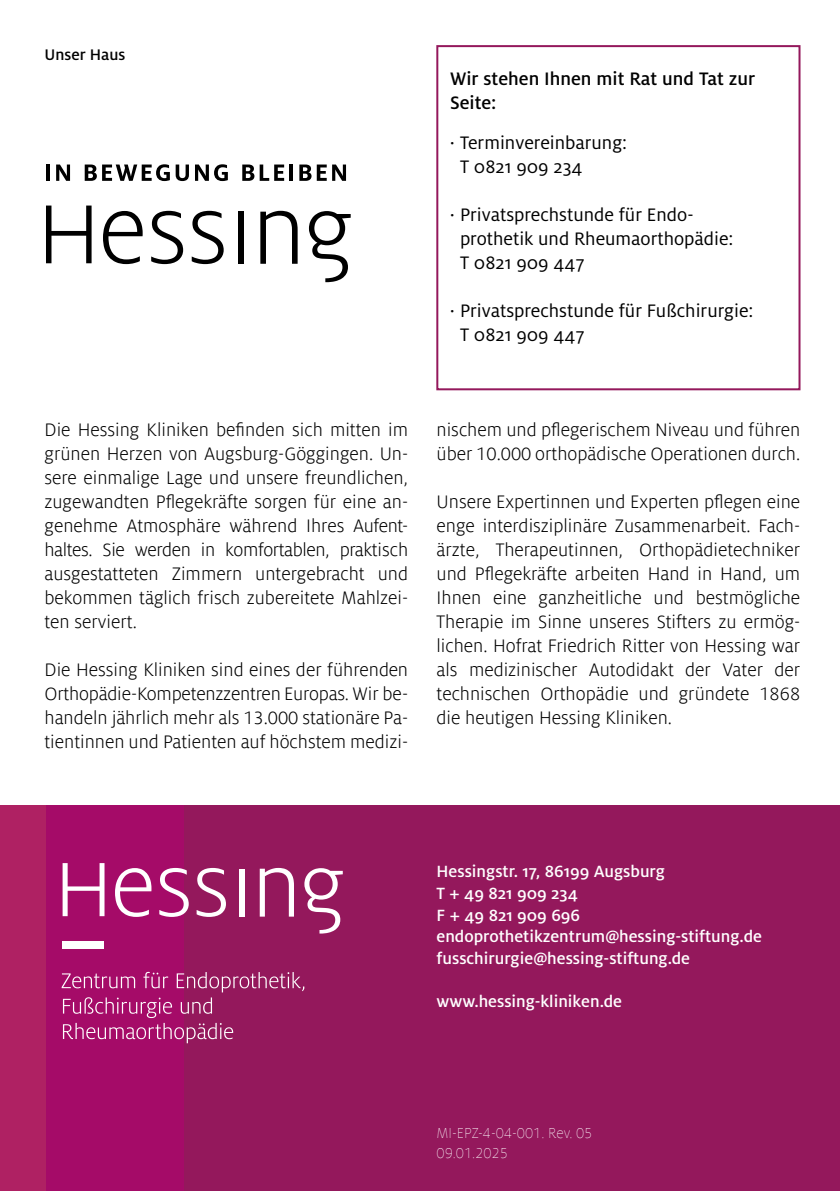
<style>
.page{position:relative;width:840px;height:1191px;background:#fff}
.page>*{position:absolute;margin:0;border:0;box-sizing:border-box;transform-origin:0 0}
.t1{font:300 20px/24px "Milo Offc";color:#000;text-align:justify}
.t2{font:20px/24px "Milo OT";color:#000}
.t3{font:500 20px/24px "Milo OT";color:#000}
.t4{font:500 18px/21.6px "Milo OT";color:#fff}
.t5{font:500 17px "Milo OT";color:#000}
.t6{font:100 16px/20px "Milo Offc";color:#fff}
</style>
<div class="page">
<div style="left:0;top:805px;width:839px;height:386px;background:#94185c"></div>
<div style="left:0;top:805px;width:183px;height:386px;background:#a50b68"></div>
<div style="left:0;top:805px;width:45px;height:386px;background:#af2163"></div>
<svg style="left:46px;top:205px;width:45px;height:58px"></svg>
<svg style="left:103px;top:211px;width:39px;height:53px"></svg>
<svg style="left:151px;top:211px;width:32px;height:53px"></svg>
<svg style="left:192px;top:211px;width:31px;height:53px"></svg>
<svg style="left:309px;top:211px;width:41px;height:71px"></svg>
<svg style="left:260px;top:211px;width:37px;height:53px"></svg>
<div style="left:238px;top:212px;width:6px;height:52px;background:#000"></div>
<hr style="left:46px;top:164px;width:4px;height:17px;background:#000">
<svg style="left:56px;top:164px;width:14px;height:17px"></svg>
<svg style="left:85px;top:164px;width:104px;height:17px"></svg>
<svg style="left:195px;top:164px;width:33px;height:17px"></svg>
<svg style="left:242px;top:164px;width:42px;height:17px"></svg>
<hr style="left:289px;top:164px;width:4px;height:17px;background:#000">
<svg style="left:299px;top:164px;width:27px;height:17px"></svg>
<svg style="left:332px;top:164px;width:14px;height:17px"></svg>
<svg style="left:63px;top:863px;width:41px;height:53px"></svg>
<svg style="left:115px;top:868px;width:36px;height:49px"></svg>
<svg style="left:159px;top:868px;width:30px;height:49px"></svg>
<svg style="left:196px;top:868px;width:30px;height:49px"></svg>
<svg style="left:304px;top:868px;width:38px;height:65px"></svg>
<svg style="left:259px;top:868px;width:35px;height:48px"></svg>
<div style="left:239px;top:868px;width:6px;height:48px;background:#fff"></div>
<div style="left:63px;top:941px;width:41px;height:7px;background:#fff"></div>
<svg style="left:62px;top:972px;width:242px;height:71px"></svg>
<div style="left:436px;top:45px;width:364px;height:345px;border:2px solid #94185c"></div>
<p class="t5" style="left:44px;top:46px;width:82px">Unser Haus</p>
<p class="t3" style="left:450px;top:67px;width:306px">Wir stehen Ihnen mit Rat und Tat zur<br>Seite:</p>
<p class="t2" style="left:460px;top:131px;width:168px;text-indent:-10px">· Terminvereinbarung:<br>T 0821 909 234</p>
<p class="t2" style="left:460px;top:203px;width:275px;text-indent:-10px">· Privatsprechstunde für Endo&shy;prothetik und Rheumaorthopädie:<br>T 0821 909 447</p>
<p class="t2" style="left:460px;top:299px;width:295px;text-indent:-10px">· Privatsprechstunde für Fußchirurgie:<br>T 0821 909 447</p>
<p class="t1" style="left:44px;top:418px;width:365px">Die Hessing Kliniken befinden sich mitten im grünen Herzen von Augsburg-Göggingen. Un&shy;sere einmalige Lage und unsere freundlichen, zugewandten Pflegekräfte sorgen für eine an&shy;genehme Atmosphäre während Ihres Aufent&shy;haltes. Sie werden in komfortablen, praktisch ausgestatteten Zimmern untergebracht und bekommen täglich frisch zubereitete Mahlzei&shy;ten serviert.</p>
<p class="t1" style="left:44px;top:658px;width:365px">Die Hessing Kliniken sind eines der führenden Orthopädie-Kompetenzzentren Europas. Wir be&shy;handeln jährlich mehr als 13.000 stationäre Pa&shy;tientinnen und Patienten auf höchstem medizi-</p>
<p class="t1" style="left:436px;top:418px;width:365px">nischem und pflegerischem Niveau und führen über 10.000 orthopädische Operationen durch.</p>
<p class="t1" style="left:436px;top:490px;width:365px">Unsere Expertinnen und Experten pflegen eine enge interdisziplinäre Zusammenarbeit. Fach&shy;ärzte, Therapeutinnen, Orthopädietechniker und Pflegekräfte arbeiten Hand in Hand, um Ihnen eine ganzheitliche und bestmögliche Therapie im Sinne unseres Stifters zu ermög&shy;lichen. Hofrat Friedrich Ritter von Hessing war als medizinischer Autodidakt der Vater der technischen Orthopädie und gründete 1868 die heutigen Hessing Kliniken.</p>
<p class="t4" style="left:436px;top:861px;width:327px">Hessingstr. 17, 86199 Augsburg<br>T + 49 821 909 234<br>F + 49 821 909 696 endoprothetikzentrum@hessing-stiftung.de fusschirurgie@hessing-stiftung.de</p>
<p class="t4" style="left:436px;top:990px;width:187px">www.hessing-kliniken.de</p>
<p class="t6" style="left:436px;top:1123px;width:157px">MI-EPZ-4-04-001. Rev. 05<br>09.01.2025</p>
</div>
